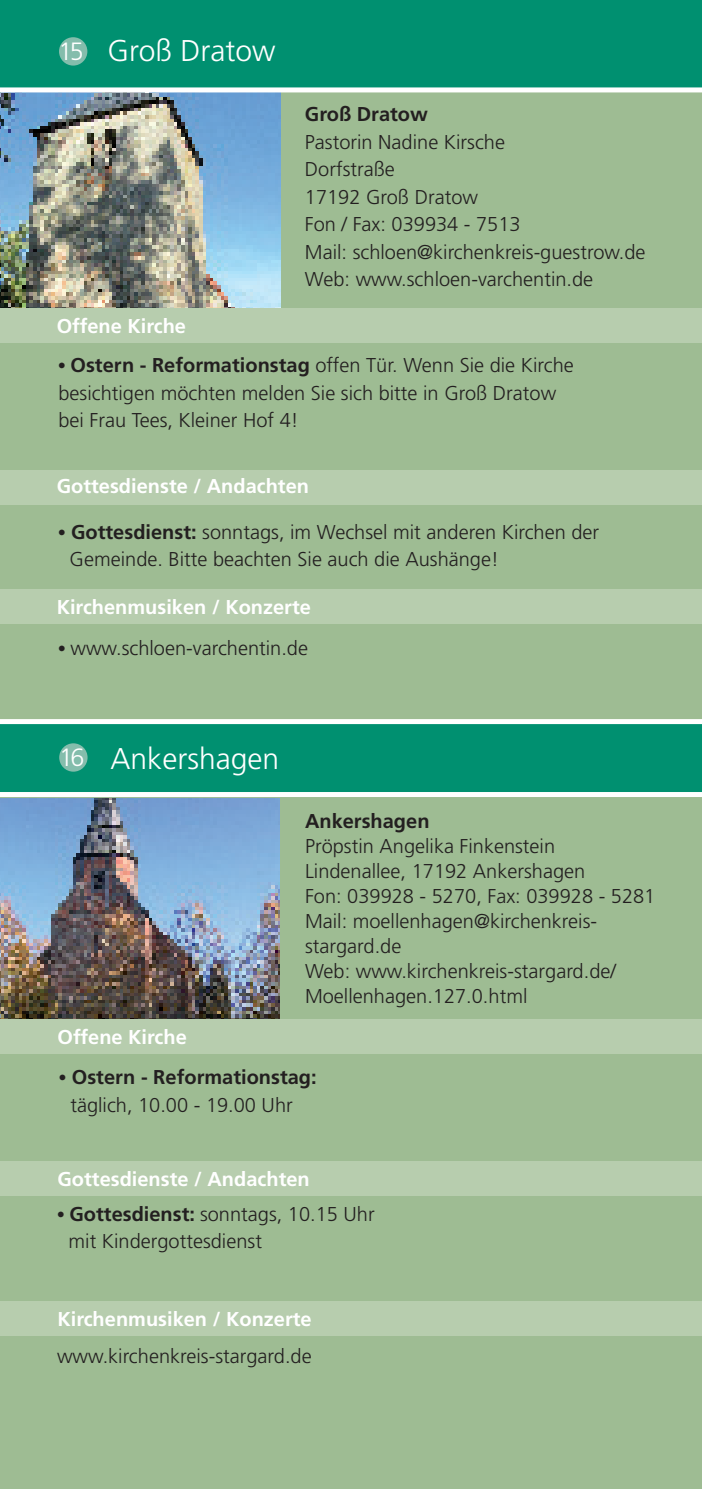
<style>
.page{position:relative;width:702px;height:1489px;background:#fff}
.page>*{position:absolute;margin:0;border:0;box-sizing:border-box;transform-origin:0 0}
.t1{font:300 30px "Frutiger";color:#fff}
.t2{font:300 25px "Frutiger";color:#fff}
.t3{font:300 20px/27.5px "Frutiger";color:#231f20}
.t4{font:700 20px "Frutiger";color:#fff}
.t5{font:700 20px/27.5px "Frutiger";color:#231f20}
.s1{font-family:"Times";font-weight:400}
.s2{font-weight:700}
.s3{font-size:25px}
.s4{font-weight:300}
</style>
<div class="page">
<div style="left:0;top:0;width:702px;height:1488px;background:#9ebc93"></div>
<div style="left:0;top:723px;width:702px;height:73px;background:#009070"></div>
<div style="left:0;top:0;width:702px;height:90px;background:#009070"></div>
<div style="left:0;top:719px;width:702px;height:5px;background:#fff"></div>
<img style="left:0;top:92px;width:280px;height:215px">
<div style="left:0;top:307px;width:702px;height:35px;background:#b7cdae"></div>
<div style="left:0;top:470px;width:702px;height:34px;background:#b7cdae"></div>
<div style="left:0;top:589px;width:702px;height:35px;background:#b7cdae"></div>
<div style="left:59px;top:37px;width:28px;height:29px;background:#84bdac;border-radius:50%"></div>
<img style="left:0;top:798px;width:279px;height:221px">
<div style="left:0;top:1161px;width:702px;height:35px;background:#b7cdae"></div>
<div style="left:0;top:1300px;width:702px;height:35px;background:#b7cdae"></div>
<div style="left:59px;top:743px;width:29px;height:28px;background:#84bdac;border-radius:50%"></div>
<div style="left:0;top:1019px;width:702px;height:35px;background:#b7cdae"></div>
<hr style="left:701px;top:436px;width:1px;height:35px;background:#b7cdae">
<hr style="left:701px;top:553px;width:1px;height:35px;background:#b7cdae">
<hr style="left:701px;top:1127px;width:1px;height:35px;background:#b7cdae">
<hr style="left:701px;top:1266px;width:1px;height:34px;background:#b7cdae">
<div style="left:0;top:87px;width:702px;height:5px;background:#fff"></div>
<div style="left:0;top:792px;width:702px;height:5px;background:#fff"></div>
<p class="t2" style="left:58px;top:37px;width:27px">15</p>
<h1 class="t1" style="left:107px;top:34px;width:169px">Groß Dratow</h1>
<p class="t5" style="left:305px;top:100px;width:124px">Groß Dratow</p>
<p class="t3" style="left:305px;top:128px;width:342px">Pastorin Nadine Kirsche<br>Dorfstraße<br>17192 Groß Dratow<br>Fon / Fax: 039934 - 7513<br>Mail: schloen@kirchenkreis-guestrow.de<br>Web: www.schloen-varchentin.de</p>
<p class="t4" style="left:57px;top:314px;width:131px">Offene Kirche</p>
<p class="t3" style="left:58px;top:351px;width:517px"><span class="s1">•</span> <span class="s2">Ostern - Reformationstag</span> offen Tür. Wenn Sie die Kirche besichtigen möchten melden Sie sich bitte in Groß Dratow bei Frau Tees, Kleiner Hof 4!</p>
<p class="t4" style="left:57px;top:474px;width:254px">Gottesdienste / Andachten</p>
<p class="t3" style="left:70px;top:518px;width:531px;text-indent:-11px"><span class="s1">•</span> <span class="s2">Gottesdienst:</span> sonntags, im Wechsel mit anderen Kirchen der<br>Gemeinde. Bitte beachten Sie auch die Aushänge!</p>
<p class="t4" style="left:57px;top:595px;width:256px">Kirchenmusiken / Konzerte</p>
<p class="t3" style="left:58px;top:634px;width:251px"><span class="s1">•</span> www.schloen-varchentin.de</p>
<h1 class="t1" style="left:59px;top:741px;width:221px"><span class="s3">16</span> Ankershagen</h1>
<p class="t4" style="left:57px;top:1025px;width:131px">Offene Kirche</p>
<p class="t5" style="left:305px;top:807px;width:126px">Ankershagen</p>
<p class="t3" style="left:305px;top:833px;width:352px;line-height:25px">Pröpstin Angelika Finkenstein<br>Lindenallee, 17192 Ankershagen<br>Fon: 039928 - 5270, Fax: 039928 - 5281<br>Mail: moellenhagen@kirchenkreis&shy;stargard.de<br>Web: www.kirchenkreis-stargard.de/<br>Moellenhagen.127.0.html</p>
<p class="t5" style="left:70px;top:1063px;width:248px;text-indent:-11px"><span class="s1">•</span> Ostern - Reformationstag: <span class="s4">täglich, 10.00 - 19.00 Uhr</span></p>
<p class="t4" style="left:57px;top:1167px;width:254px">Gottesdienste / Andachten</p>
<p class="t3" style="left:69px;top:1199px;width:307px;text-indent:-11px"><span class="s1">•</span> <span class="s2">Gottesdienst:</span> sonntags, 10.15 Uhr mit Kindergottesdienst</p>
<p class="t4" style="left:57px;top:1307px;width:256px">Kirchenmusiken / Konzerte</p>
<p class="t3" style="left:57px;top:1341px;width:256px">www.kirchenkreis-stargard.de</p>
</div>
